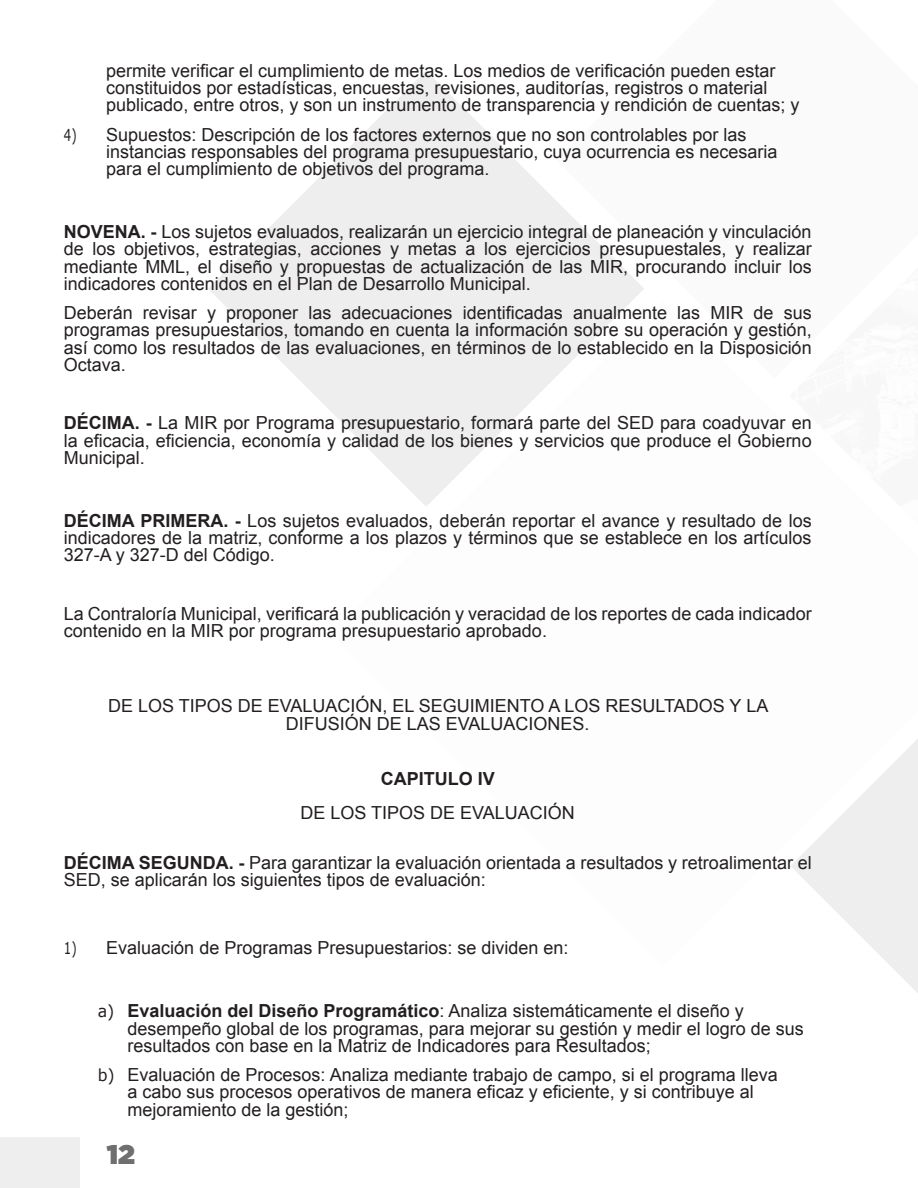
<style>
.page{position:relative;width:918px;height:1188px;background:#fff}
.page>*{position:absolute;margin:0;border:0;box-sizing:border-box;transform-origin:0 0}
.t1{font:900 27px "Gotham";color:#706f6f}
.t2{font:18px/17.2px "Arial";color:#231f20}
.t3{font:700 18px "Arial";color:#231f20}
.s1{font-family:"Verdana";font-size:16.5px}
.s2{font-weight:700}
</style>
<div class="page">
<div style="left:0;top:1137px;width:80px;height:50px;background:#eee"></div>
<svg style="left:791px;top:739px;width:127px;height:227px;fill:#eee"></svg>
<svg style="left:208px;top:71px;width:436px;height:435px;fill:#efefef"></svg>
<p class="t2" style="left:106px;top:62px;width:695px">permite verificar el cumplimiento de metas. Los medios de verificación pueden estar constituidos por estadísticas, encuestas, revisiones, auditorías, registros o material publicado, entre otros, y son un instrumento de transparencia y rendición de cuentas; y</p>
<p class="t2" style="left:106px;top:126px;width:673px;text-indent:-43px"><span class="s1">4)</span> Supuestos: Descripción de los factores externos que no son controlables por las instancias responsables del programa presupuestario, cuya ocurrencia es necesaria para el cumplimiento de objetivos del programa.</p>
<p class="t2" style="left:64px;top:223px;width:749px;text-align:justify"><span class="s2">NOVENA. -</span> Los sujetos evaluados, realizarán un ejercicio integral de planeación y vinculación de los objetivos, estrategias, acciones y metas a los ejercicios presupuestales, y realizar mediante MML, el diseño y propuestas de actualización de las MIR, procurando incluir los indicadores contenidos en el Plan de Desarrollo Municipal.</p>
<p class="t2" style="left:64px;top:304px;width:749px;text-align:justify">Deberán revisar y proponer las adecuaciones identificadas anualmente las MIR de sus programas presupuestarios, tomando en cuenta la información sobre su operación y gestión, así como los resultados de las evaluaciones, en términos de lo establecido en la Disposición Octava.</p>
<p class="t2" style="left:64px;top:415px;width:749px;text-align:justify"><span class="s2">DÉCIMA. -</span> La MIR por Programa presupuestario, formará parte del SED para coadyuvar en la eficacia, eficiencia, economía y calidad de los bienes y servicios que produce el Gobierno Municipal.</p>
<p class="t2" style="left:64px;top:512px;width:749px;text-align:justify"><span class="s2">DÉCIMA PRIMERA. -</span> Los sujetos evaluados, deberán reportar el avance y resultado de los indicadores de la matriz, conforme a los plazos y términos que se establece en los artículos 327-A y 327-D del Código.</p>
<p class="t2" style="left:64px;top:605px;width:749px">La Contraloría Municipal, verificará la publicación y veracidad de los reportes de cada indicador contenido en la MIR por programa presupuestario aprobado.</p>
<p class="t2" style="left:108px;top:696px;width:662px;line-height:18.1px;text-align:center">DE LOS TIPOS DE EVALUACIÓN, EL SEGUIMIENTO A LOS RESULTADOS Y LA<br>DIFUSIÓN DE LAS EVALUACIONES.</p>
<p class="t3" style="left:381px;top:766px;width:116px">CAPITULO IV</p>
<p class="t2" style="left:301px;top:804px;width:276px">DE LOS TIPOS DE EVALUACIÓN</p>
<p class="t2" style="left:64px;top:854px;width:749px"><span class="s2">DÉCIMA SEGUNDA. -</span> Para garantizar la evaluación orientada a resultados y retroalimentar el<br>SED, se aplicarán los siguientes tipos de evaluación:</p>
<p class="t2" style="left:64px;top:939px;width:506px"><span class="s1">1)</span> Evaluación de Programas Presupuestarios: se dividen en:</p>
<p class="t2" style="left:128px;top:1003px;width:678px;text-indent:-30px"><span class="s1">a)</span> <span class="s2">Evaluación del Diseño Programático</span>: Analiza sistemáticamente el diseño y desempeño global de los programas, para mejorar su gestión y medir el logro de sus resultados con base en la Matriz de Indicadores para Resultados;</p>
<p class="t2" style="left:128px;top:1066px;width:652px;text-indent:-30px"><span class="s1">b)</span> Evaluación de Procesos: Analiza mediante trabajo de campo, si el programa lleva a cabo sus procesos operativos de manera eficaz y eficiente, y si contribuye al mejoramiento de la gestión;</p>
<h1 class="t1" style="left:107px;top:1136px;width:30px">12</h1>
</div>
